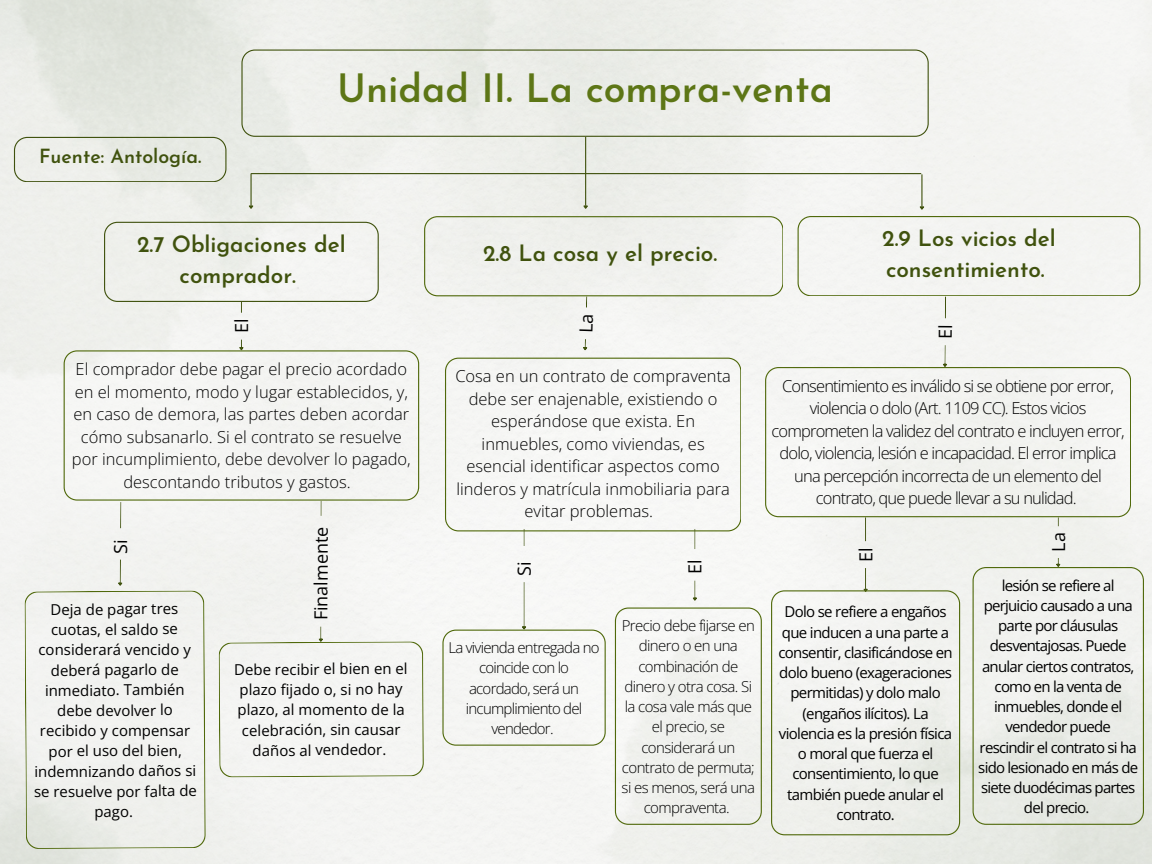
<style>
.page{position:relative;width:1152px;height:864px;background:#fff}
.page>*{position:absolute;margin:0;border:0;box-sizing:border-box;transform-origin:0 0}
.t1{font:600 39px "Josefin Sans";color:#5d7616}
.t2{font:600 22.5px/30.3px "Josefin Sans";color:#40520e;text-align:center}
.t3{font:600 19.5px "Josefin Sans";color:#40520e}
.t4{font:18px "Open Sans";letter-spacing:-.005em;color:#000}
.t5{font:300 16.5px/22.5px "Open Sans";color:#000;text-align:center}
.t6{font:300 16.5px/22.5px "Open Sans";letter-spacing:-.05em;color:#000;text-align:center}
.t7{font:15px/20.2px "Open Sans";letter-spacing:-.045em;color:#000;text-align:center}
.t8{font:15px/20.2px "Open Sans";letter-spacing:-.005em;color:#000;text-align:center}
.t9{font:300 15px/20.2px "Open Sans";letter-spacing:-.04em;color:#000;text-align:center}
</style>
<div class="page">
<img style="left:0;top:0;width:1152px;height:864px">
<hr style="left:241px;top:302px;width:1px;height:45px;background:#40520e">
<svg style="left:239px;top:346px;width:5px;height:4px"></svg>
<hr style="left:251px;top:173px;width:670px;height:1px;background:#40520e">
<hr style="left:585px;top:137px;width:1px;height:69px;background:#40520e">
<svg style="left:582px;top:204px;width:8px;height:6px"></svg>
<hr style="left:250px;top:173px;width:2px;height:33px;background:#40520e">
<svg style="left:248px;top:204px;width:7px;height:6px"></svg>
<hr style="left:921px;top:174px;width:2px;height:33px;background:#40520e">
<svg style="left:241px;top:50px;width:688px;height:87px"></svg>
<div style="left:104px;top:222px;width:275px;height:80px;background:#f0f1ed"></div>
<div style="left:64px;top:350px;width:355px;height:151px;background:#f4f5f3"></div>
<div style="left:445px;top:358px;width:296px;height:173px;background:#f7f7f5"></div>
<div style="left:765px;top:367px;width:366px;height:150px;background:#f3f4f1"></div>
<hr style="left:320px;top:501px;width:2px;height:138px;background:#40520e">
<div style="left:219px;top:637px;width:205px;height:140px;background:#f4f4f3"></div>
<hr style="left:524px;top:529px;width:1px;height:97px;background:#40520e">
<div style="left:442px;top:625px;width:164px;height:120px;background:#f6f6f5"></div>
<hr style="left:694px;top:529px;width:1px;height:69px;background:#40520e">
<svg style="left:693px;top:596px;width:4px;height:5px"></svg>
<svg style="left:615px;top:608px;width:147px;height:217px"></svg>
<div style="left:798px;top:205px;width:342px;height:162px;background:#f4f4f2"></div>
<hr style="left:865px;top:517px;width:1px;height:72px;background:#40520e">
<svg style="left:771px;top:590px;width:189px;height:245px"></svg>
<hr style="left:1058px;top:517px;width:1px;height:47px;background:#40520e">
<svg style="left:1056px;top:563px;width:5px;height:4px"></svg>
<svg style="left:973px;top:567px;width:171px;height:258px"></svg>
<svg style="left:14px;top:137px;width:212px;height:45px;background:#e1e4db"></svg>
<svg style="left:24px;top:590px;width:182px;height:259px"></svg>
<svg style="left:118px;top:502px;width:4px;height:84px"></svg>
<div style="left:424px;top:216px;width:359px;height:134px;background:#f2f2f0"></div>
<p class="t3" style="left:39px;top:148px;width:164px">Fuente: Antología.</p>
<h3 class="t1" style="left:337px;top:73px;width:497px">Unidad II. La compra-venta</h3>
<h1 class="t2" style="left:137px;top:231px;width:210px">2.7 Obligaciones del comprador.</h1>
<p class="t2" style="left:483px;top:240px;width:236px">2.8 La cosa y el precio.</p>
<p class="t4" style="left:229px;top:333px;width:16px;rotate:-90deg">El</p>
<p class="t2" style="left:882px;top:226px;width:175px;text-align:left">2.9 Los vicios del consentimiento.</p>
<p class="t4" style="left:933px;top:339px;width:16px;rotate:-90deg">El</p>
<p class="t5" style="left:72px;top:357px;width:340px">El comprador debe pagar el precio acordado en el momento, modo y lugar establecidos, y, en caso de demora, las partes deben acordar cómo subsanarlo. Si el contrato se resuelve por incumplimiento, debe devolver lo pagado, descontando tributos y gastos.</p>
<p class="t5" style="left:455px;top:365px;width:277px">Cosa en un contrato de compraventa debe ser enajenable, existiendo o esperándose que exista. En inmuebles, como viviendas, es esencial identificar aspectos como linderos y matrícula inmobiliaria para evitar problemas.</p>
<h2 class="t6" style="left:772px;top:374px;width:355px">Consentimiento es inválido si se obtiene por error, violencia o dolo (Art. 1109 CC). Estos vicios comprometen la validez del contrato e incluyen error, dolo, violencia, lesión e incapacidad. El error implica una percepción incorrecta de un elemento del contrato, que puede llevar a su nulidad.</h2>
<p class="t4" style="left:308px;top:620px;width:95px;rotate:-90deg">Finalmente</p>
<p class="t4" style="left:1046px;top:552px;width:21px;rotate:-90deg">La</p>
<p class="t7" style="left:978px;top:575px;width:161px">lesión se refiere al perjuicio causado a una parte por cláusulas desventajosas. Puede anular ciertos contratos, como en la venta de inmuebles, donde el vendedor puede rescindir el contrato si ha sido lesionado en más de siete duodécimas partes del precio.</p>
<p class="t4" style="left:108px;top:554px;width:16px;rotate:-90deg">Si</p>
<p class="t4" style="left:853px;top:562px;width:16px;rotate:-90deg">El</p>
<p class="t4" style="left:682px;top:574px;width:16px;rotate:-90deg">El</p>
<p class="t4" style="left:512px;top:576px;width:16px;rotate:-90deg">Si</p>
<h2 class="t8" style="left:34px;top:599px;width:165px">Deja de pagar tres cuotas, el saldo se considerará vencido y deberá pagarlo de inmediato. También debe devolver lo recibido y compensar por el uso del bien, indemnizando daños si se resuelve por falta de pago.</h2>
<p class="t7" style="left:778px;top:601px;width:176px">Dolo se refiere a engaños que inducen a una parte a consentir, clasificándose en dolo bueno (exageraciones permitidas) y dolo malo (engaños ilícitos). La violencia es la presión física o moral que fuerza el consentimiento, lo que también puede anular el contrato.</p>
<p class="t9" style="left:622px;top:615px;width:135px">Precio debe fijarse en dinero o en una combinación de dinero y otra cosa. Si la cosa vale más que el precio, se considerará un contrato de permuta; si es menos, será una compraventa.</p>
<p class="t9" style="left:449px;top:637px;width:152px">La vivienda entregada no coincide con lo acordado, será un incumplimiento del vendedor.</p>
<p class="t8" style="left:234px;top:659px;width:175px">Debe recibir el bien en el plazo fijado o, si no hay plazo, al momento de la celebración, sin causar daños al vendedor.</p>
</div>
